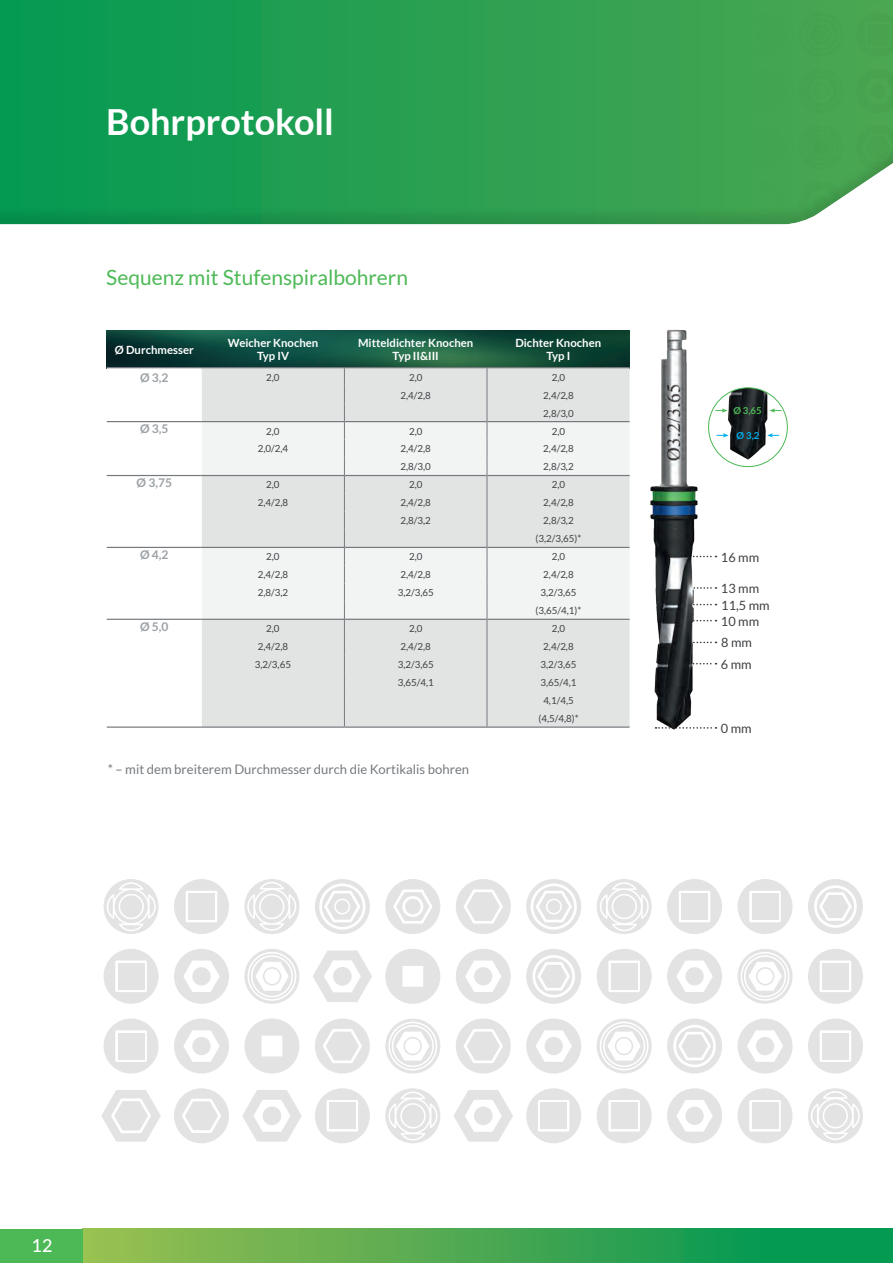
<style>
.page{position:relative;width:893px;height:1263px;background:#fff}
.page>*{position:absolute;margin:0;border:0;box-sizing:border-box;transform-origin:0 0}
.t1{font:700 36px "Lato";color:#fff}
.t2{font:21px "Lato";color:#4db956}
.t3{font:500 18px "Lato";color:#fff}
.t4{font:13.05px "Lato";color:#767a7e}
.t5{font:12.75px "Lato";color:#3e4043}
.t6{font:700 12px "Lato";color:#9ba0a4}
.t7{font:700 11.4px/12.9px "Lato";color:#fff;text-align:center}
.t8{font:9.75px/18px "Lato";color:#3e4043;text-align:center}
.t9{font:700 9.6px "Lato";color:#4db956}
.t10{font:700 9.6px "Lato";color:#00b1ee}
</style>
<div class="page">
<div style="left:0;top:0;width:893px;height:225px;background:#1a191e;opacity:.12"></div>
<div style="left:747px;top:13px;width:39px;height:44px;background:#42a451"></div>
<svg style="left:856px;top:0;width:37px;height:1px"></svg>
<div style="left:856px;top:13px;width:37px;height:44px;background:#48a350"></div>
<svg style="left:799px;top:0;width:44px;height:1px"></svg>
<div style="left:747px;top:127px;width:41px;height:41px;background:#42a451"></div>
<div style="left:747px;top:69px;width:39px;height:44px;background:#42a451"></div>
<svg style="left:747px;top:181px;width:39px;height:43px;background:#40a04f"></svg>
<div style="left:799px;top:125px;width:44px;height:45px;background:#44a351"></div>
<svg style="left:856px;top:69px;width:37px;height:44px"></svg>
<div style="left:870px;top:84px;width:15px;height:14px;background:#49a24f;border-radius:50%"></div>
<svg style="left:856px;top:125px;width:37px;height:45px;background:#4ba352"></svg>
<svg style="left:854px;top:183px;width:39px;height:41px"></svg>
<div style="left:870px;top:196px;width:15px;height:15px;background:#fff;border-radius:50%"></div>
<div style="left:799px;top:69px;width:44px;height:44px;background:#45a451"></div>
<svg style="left:797px;top:183px;width:48px;height:41px"></svg>
<div style="left:813px;top:196px;width:16px;height:15px;background:#409a4b;border-radius:50%"></div>
<div style="left:799px;top:13px;width:44px;height:44px;background:#44a451"></div>
<svg style="left:747px;top:0;width:39px;height:1px"></svg>
<img style="left:107px;top:330px;width:523px;height:37px">
<hr style="left:107px;top:726px;width:95px;height:2px;background:#767a7e">
<hr style="left:107px;top:367px;width:95px;height:1px;background:#767a7e">
<hr style="left:202px;top:367px;width:142px;height:1px;background:#767a7e">
<hr style="left:487px;top:367px;width:143px;height:1px;background:#767a7e">
<hr style="left:344px;top:367px;width:143px;height:1px;background:#767a7e">
<svg style="left:107px;top:368px;width:523px;height:359px"></svg>
<hr style="left:202px;top:726px;width:142px;height:2px;background:#767a7e">
<hr style="left:344px;top:726px;width:143px;height:2px;background:#767a7e">
<hr style="left:487px;top:726px;width:143px;height:2px;background:#767a7e">
<img style="left:650px;top:329px;width:68px;height:401px">
<img style="left:718px;top:389px;width:69px;height:78px">
<div style="left:708px;top:387px;width:80px;height:80px;border:1px solid #4db956;border-radius:50%"></div>
<svg style="left:769px;top:408px;width:12px;height:5px"></svg>
<svg style="left:767px;top:433px;width:12px;height:4px"></svg>
<svg style="left:715px;top:408px;width:13px;height:5px"></svg>
<svg style="left:716px;top:433px;width:13px;height:4px"></svg>
<svg style="left:244px;top:879px;width:55px;height:55px"></svg>
<svg style="left:104px;top:879px;width:55px;height:55px"></svg>
<svg style="left:174px;top:949px;width:55px;height:55px"></svg>
<div style="left:192px;top:967px;width:19px;height:18px;background:#e2e3e2;border-radius:50%"></div>
<svg style="left:174px;top:879px;width:55px;height:55px"></svg>
<svg style="left:104px;top:949px;width:55px;height:55px"></svg>
<svg style="left:456px;top:1018px;width:55px;height:55px"></svg>
<svg style="left:454px;top:1090px;width:59px;height:51px"></svg>
<div style="left:474px;top:1106px;width:19px;height:19px;background:#e2e3e2;border-radius:50%"></div>
<svg style="left:244px;top:949px;width:55px;height:55px"></svg>
<svg style="left:385px;top:1088px;width:55px;height:55px"></svg>
<svg style="left:385px;top:1018px;width:55px;height:55px"></svg>
<svg style="left:385px;top:949px;width:55px;height:55px"></svg>
<svg style="left:313px;top:950px;width:59px;height:52px"></svg>
<div style="left:333px;top:967px;width:19px;height:19px;background:#e2e3e2;border-radius:50%"></div>
<svg style="left:456px;top:949px;width:55px;height:55px"></svg>
<div style="left:474px;top:967px;width:18px;height:18px;background:#e2e3e2;border-radius:50%"></div>
<svg style="left:456px;top:879px;width:55px;height:55px"></svg>
<svg style="left:385px;top:879px;width:55px;height:55px"></svg>
<div style="left:405px;top:899px;width:16px;height:15px;background:#e2e3e2;border-radius:50%"></div>
<svg style="left:315px;top:1018px;width:55px;height:55px"></svg>
<svg style="left:315px;top:1088px;width:55px;height:55px"></svg>
<svg style="left:244px;top:1018px;width:55px;height:55px"></svg>
<svg style="left:242px;top:1090px;width:60px;height:51px"></svg>
<div style="left:263px;top:1106px;width:18px;height:19px;background:#e2e3e2;border-radius:50%"></div>
<svg style="left:526px;top:949px;width:55px;height:55px"></svg>
<svg style="left:101px;top:1090px;width:60px;height:51px"></svg>
<svg style="left:104px;top:1018px;width:55px;height:55px"></svg>
<svg style="left:174px;top:1018px;width:55px;height:55px"></svg>
<div style="left:192px;top:1037px;width:19px;height:18px;background:#e2e3e2;border-radius:50%"></div>
<svg style="left:174px;top:1088px;width:55px;height:55px"></svg>
<svg style="left:526px;top:1018px;width:55px;height:55px"></svg>
<div style="left:545px;top:1037px;width:18px;height:18px;background:#e2e3e2;border-radius:50%"></div>
<svg style="left:526px;top:1088px;width:55px;height:55px"></svg>
<svg style="left:808px;top:879px;width:55px;height:55px"></svg>
<svg style="left:808px;top:949px;width:55px;height:55px"></svg>
<svg style="left:597px;top:879px;width:55px;height:55px"></svg>
<svg style="left:667px;top:949px;width:55px;height:55px"></svg>
<div style="left:685px;top:967px;width:19px;height:18px;background:#e2e3e2;border-radius:50%"></div>
<svg style="left:667px;top:879px;width:55px;height:55px"></svg>
<svg style="left:597px;top:949px;width:55px;height:55px"></svg>
<svg style="left:737px;top:949px;width:55px;height:55px"></svg>
<svg style="left:737px;top:879px;width:55px;height:55px"></svg>
<svg style="left:808px;top:1088px;width:55px;height:55px"></svg>
<svg style="left:737px;top:1018px;width:55px;height:55px"></svg>
<div style="left:756px;top:1037px;width:18px;height:18px;background:#e2e3e2;border-radius:50%"></div>
<svg style="left:737px;top:1088px;width:55px;height:55px"></svg>
<svg style="left:808px;top:1018px;width:55px;height:55px"></svg>
<svg style="left:667px;top:1088px;width:55px;height:55px"></svg>
<div style="left:685px;top:1107px;width:19px;height:18px;background:#e2e3e2;border-radius:50%"></div>
<svg style="left:667px;top:1018px;width:55px;height:55px"></svg>
<svg style="left:597px;top:1018px;width:55px;height:55px"></svg>
<svg style="left:597px;top:1088px;width:55px;height:55px"></svg>
<svg style="left:315px;top:879px;width:55px;height:55px"></svg>
<svg style="left:526px;top:879px;width:55px;height:55px"></svg>
<div style="left:83px;top:1229px;width:810px;height:34px;background:linear-gradient(to right,#9cbe51,#009452)"></div>
<hr style="left:892px;top:1229px;width:1px;height:34px;background:#059a52">
<div style="left:0;top:1229px;width:83px;height:34px;background:#4db956"></div>
<h1 class="t1" style="left:106px;top:102px;width:229px">Bohrprotokoll</h1>
<h2 class="t2" style="left:106px;top:266px;width:303px">Sequenz mit Stufenspiralbohrern</h2>
<p class="t7" style="left:115px;top:343px;width:80px">Ø Durchmesser</p>
<p class="t7" style="left:228px;top:336px;width:92px">Weicher Knochen<br>Typ IV</p>
<p class="t7" style="left:358px;top:336px;width:117px">Mitteldichter Knochen<br>Typ II&amp;III</p>
<p class="t7" style="left:515px;top:336px;width:87px">Dichter Knochen<br>Typ I</p>
<p class="t6" style="left:140px;top:371px;width:30px">Ø 3,2</p>
<p class="t8" style="left:266px;top:368px;width:15px">2,0</p>
<p class="t8" style="left:409px;top:368px;width:15px">2,0</p>
<p class="t8" style="left:552px;top:368px;width:15px">2,0</p>
<p class="t8" style="left:401px;top:386px;width:32px">2,4/2,8</p>
<p class="t8" style="left:543px;top:386px;width:32px;text-align:left">2,4/2,8<br>2,8/3,0</p>
<p class="t6" style="left:140px;top:422px;width:30px">Ø 3,5</p>
<p class="t8" style="left:266px;top:422px;width:15px">2,0</p>
<p class="t8" style="left:409px;top:422px;width:15px">2,0</p>
<p class="t8" style="left:552px;top:422px;width:15px">2,0</p>
<p class="t8" style="left:258px;top:440px;width:32px">2,0/2,4</p>
<p class="t8" style="left:401px;top:440px;width:32px">2,4/2,8</p>
<p class="t8" style="left:543px;top:440px;width:32px">2,4/2,8</p>
<p class="t8" style="left:401px;top:458px;width:32px">2,8/3,0</p>
<p class="t8" style="left:543px;top:458px;width:32px">2,8/3,2</p>
<p class="t6" style="left:137px;top:476px;width:37px">Ø 3,75</p>
<p class="t8" style="left:266px;top:476px;width:15px">2,0</p>
<p class="t8" style="left:409px;top:476px;width:15px">2,0</p>
<p class="t8" style="left:552px;top:476px;width:15px">2,0</p>
<p class="t8" style="left:258px;top:494px;width:32px">2,4/2,8</p>
<p class="t8" style="left:401px;top:494px;width:32px">2,4/2,8</p>
<p class="t8" style="left:543px;top:494px;width:32px">2,4/2,8</p>
<p class="t8" style="left:401px;top:512px;width:32px">2,8/3,2</p>
<p class="t8" style="left:536px;top:512px;width:47px">2,8/3,2 (3,2/3,65)*</p>
<p class="t6" style="left:140px;top:548px;width:30px">Ø 4,2</p>
<p class="t8" style="left:266px;top:548px;width:15px">2,0</p>
<p class="t8" style="left:409px;top:548px;width:15px">2,0</p>
<p class="t8" style="left:552px;top:548px;width:15px">2,0</p>
<p class="t8" style="left:258px;top:566px;width:32px">2,4/2,8</p>
<p class="t8" style="left:401px;top:566px;width:32px">2,4/2,8</p>
<p class="t8" style="left:543px;top:566px;width:32px">2,4/2,8</p>
<p class="t8" style="left:258px;top:584px;width:32px">2,8/3,2</p>
<p class="t8" style="left:398px;top:584px;width:38px">3,2/3,65</p>
<p class="t8" style="left:536px;top:584px;width:47px">3,2/3,65 (3,65/4,1)*</p>
<p class="t6" style="left:140px;top:619px;width:30px">Ø 5,0</p>
<p class="t8" style="left:266px;top:620px;width:15px">2,0</p>
<p class="t8" style="left:409px;top:620px;width:15px">2,0</p>
<p class="t8" style="left:552px;top:620px;width:15px">2,0</p>
<p class="t8" style="left:258px;top:638px;width:32px">2,4/2,8</p>
<p class="t8" style="left:401px;top:638px;width:32px">2,4/2,8</p>
<p class="t8" style="left:543px;top:638px;width:32px">2,4/2,8</p>
<p class="t8" style="left:255px;top:655px;width:38px">3,2/3,65</p>
<p class="t8" style="left:398px;top:655px;width:38px">3,2/3,65</p>
<p class="t8" style="left:540px;top:655px;width:38px">3,2/3,65</p>
<p class="t8" style="left:398px;top:673px;width:38px">3,65/4,1</p>
<p class="t8" style="left:538px;top:673px;width:42px">3,65/4,1<br>4,1/4,5 (4,5/4,8)*</p>
<h3 class="t4" style="left:108px;top:762px;width:363px">* – mit dem breiterem Durchmesser durch die Kortikalis bohren</h3>
<p class="t9" style="left:733px;top:405px;width:30px">Ø 3,65</p>
<p class="t10" style="left:737px;top:430px;width:24px">Ø 3,2</p>
<h3 class="t5" style="left:721px;top:550px;width:40px">16 mm</h3>
<h3 class="t5" style="left:721px;top:581px;width:40px">13 mm</h3>
<h3 class="t5" style="left:721px;top:598px;width:50px">11,5 mm</h3>
<h3 class="t5" style="left:721px;top:614px;width:40px">10 mm</h3>
<h3 class="t5" style="left:721px;top:636px;width:32px">8mm</h3>
<h3 class="t5" style="left:721px;top:657px;width:32px">6mm</h3>
<h3 class="t5" style="left:721px;top:721px;width:32px">0mm</h3>
<h3 class="t3" style="left:32px;top:1233px;width:22px">12</h3>
</div>
